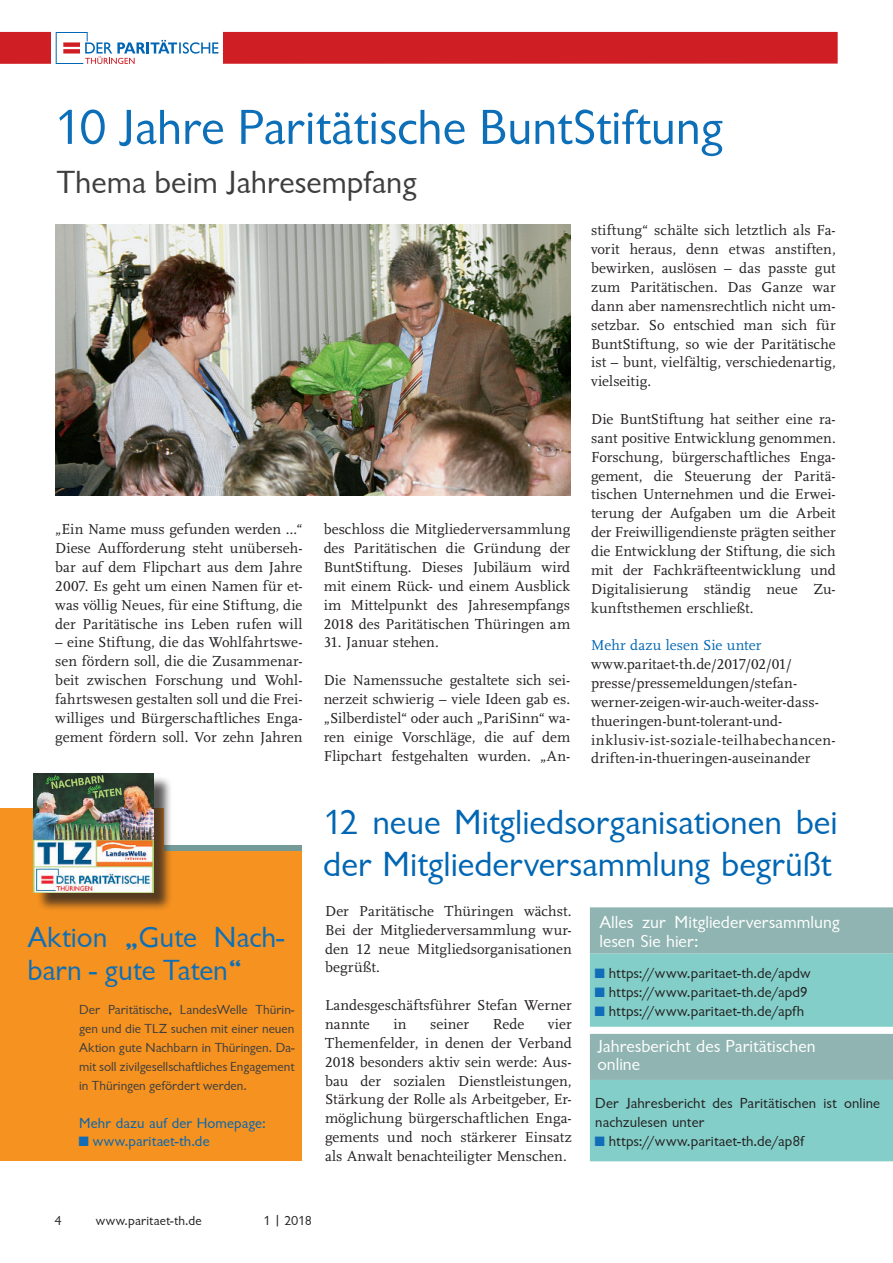
<style>
.page{position:relative;width:893px;height:1263px;background:#fff}
.page>*{position:absolute;margin:0;border:0;box-sizing:border-box;transform-origin:0 0}
.t1{font:51px "Chantilly";color:#0c6fb8}
.t2{font:36px/42px "Chantilly";letter-spacing:-.005em;color:#0166b3}
.t3{font:33px "Chantilly";color:#3e3e3f}
.t4{font:30px/33px "Chantilly";color:#0c6fb8}
.t5{font:18px/18.9px "Chantilly";color:#fff}
.t6{font:15px/18.9px "Scala LF";letter-spacing:.005em;color:#231f20;text-align:justify}
.t7{font:15px/18.9px "Chantilly";letter-spacing:.01em;color:#231f20}
.t8{font:15px "Chantilly";letter-spacing:.01em;color:#0166b3}
.t9{font:15px "Scala LF";letter-spacing:.005em;color:#0166b3}
.t10{font:13.5px/18.9px "Chantilly";color:#3e3e3f;text-align:justify}
.t11{font:13.5px "Chantilly";letter-spacing:.01em;color:#231f20}
.s1{font-size:13.95px;color:#116db7}
</style>
<div class="page">
<div style="left:590px;top:1080px;width:303px;height:81px;background:#83cec8"></div>
<div style="left:0;top:32px;width:838px;height:32px;background:#d01e25"></div>
<div style="left:51px;top:27px;width:172px;height:42px;background:#fff"></div>
<svg style="left:55px;top:32px;width:164px;height:32px"></svg>
<img style="left:56px;top:224px;width:514px;height:272px">
<div style="left:0;top:808px;width:302px;height:353px;background:#f69220"></div>
<svg style="left:590px;top:907px;width:303px;height:173px;fill:#8fb4b1"></svg>
<div style="left:164px;top:754px;width:138px;height:90px;background:#fff"></div>
<div style="left:164px;top:844px;width:138px;height:6px;background:#759b99"></div>
<div style="left:36px;top:775px;width:136px;height:136px;background:#231f20;opacity:.75"></div>
<img style="left:34px;top:773px;width:120px;height:120px">
<img style="left:92px;top:787px;width:30px;height:12px">
<img style="left:86px;top:790px;width:17px;height:5px">
<img style="left:50px;top:775px;width:54px;height:15px">
<img style="left:44px;top:774px;width:17px;height:11px">
<h1 class="t1" style="left:54px;top:110px;width:670px">10 Jahre Paritätische BuntStiftung</h1>
<h3 class="t3" style="left:57px;top:171px;width:362px">Thema beim Jahresempfang</h3>
<p class="t6" style="left:55px;top:522px;width:249px">„Ein Name muss gefunden werden …“ Diese Aufforderung steht unüberseh&shy;bar auf dem Flipchart aus dem Jahre 2007. Es geht um einen Namen für et&shy;was völlig Neues, für eine Stiftung, die der Paritätische ins Leben rufen will</p>
<p class="t6" style="left:55px;top:635px;width:249px">– eine Stiftung, die das Wohlfahrtswe&shy;sen fördern soll, die die Zusammenar&shy;beit zwischen Forschung und Wohl&shy;fahrtswesen gestalten soll und die Frei&shy;williges und Bürgerschaftliches Enga&shy;gement fördern soll. Vor zehn Jahren</p>
<h3 class="t4" style="left:27px;top:924px;width:258px">Aktion „Gute Nach&shy;barn - gute Taten“</h3>
<p class="t10" style="left:79px;top:1002px;width:217px">Der Paritätische, LandesWelle Thürin&shy;gen und die TLZ suchen mit einer neuen Aktion gute Nachbarn in Thüringen. Da&shy;mit soll zivilgesellschaftliches Engagement in Thüringen gefördert werden.</p>
<p class="t8" style="left:79px;top:1117px;width:188px">Mehr dazu auf der Homepage:</p>
<p class="t8" style="left:79px;top:1136px;width:132px"><span class="s1">■</span> www.paritaet-th.de</p>
<p class="t6" style="left:324px;top:522px;width:248px">beschloss die Mitgliederversammlung des Paritätischen die Gründung der BuntStiftung. Dieses Jubiläum wird mit einem Rück- und einem Ausblick im Mittelpunkt des Jahresempfangs 2018 des Paritätischen Thüringen am</p>
<p class="t6" style="left:324px;top:635px;width:117px">31. Januar stehen.</p>
<p class="t6" style="left:324px;top:672px;width:248px">Die Namenssuche gestaltete sich sei&shy;nerzeit schwierig – viele Ideen gab es. „Silberdistel“ oder auch „PariSinn“ wa&shy;ren einige Vorschläge, die auf dem Flipchart festgehalten wurden. „An-</p>
<p class="t6" style="left:591px;top:223px;width:246px">stiftung“ schälte sich letztlich als Fa&shy;vorit heraus, denn etwas anstiften, bewirken, auslösen – das passte gut zum Paritätischen. Das Ganze war dann aber namensrechtlich nicht um&shy;setzbar. So entschied man sich für BuntStiftung, so wie der Paritätische ist – bunt, vielfältig, verschiedenartig, vielseitig.</p>
<p class="t6" style="left:591px;top:411px;width:246px">Die BuntStiftung hat seither eine ra&shy;sant positive Entwicklung genommen.<br>Forschung, bürgerschaftliches Enga&shy;gement, die Steuerung der Paritä&shy;tischen Unternehmen und die Erwei&shy;terung der Aufgaben um die Arbeit der Freiwilligendienste prägten seither die Entwicklung der Stiftung, die sich mit der Fachkräfteentwicklung und Digitalisierung ständig neue Zu&shy;kunftsthemen erschließt.</p>
<p class="t9" style="left:591px;top:640px;width:172px">Mehr dazu lesen Sie unter</p>
<p class="t6" style="left:591px;top:656px;width:246px;text-align:left">www.paritaet-th.de/2017/02/01/ presse/pressemeldungen/stefan&shy;werner-zeigen-wir-auch-weiter-dass&shy;thueringen-bunt-tolerant-und&shy;inklusiv-ist-soziale-teilhabechancen&shy;driften-in-thueringen-auseinander</p>
<h2 class="t2" style="left:323px;top:805px;width:516px">12 neue Mitgliedsorganisationen bei der Mitgliederversammlung begrüßt</h2>
<p class="t6" style="left:325px;top:903px;width:248px">Der Paritätische Thüringen wächst.<br>Bei der Mitgliederversammlung wur&shy;den 12 neue Mitgliedsorganisationen begrüßt.</p>
<p class="t6" style="left:325px;top:997px;width:248px">Landesgeschäftsführer Stefan Werner nannte</p>
<p class="t6" style="left:393px;top:1016px;width:15px">in</p>
<p class="t6" style="left:430px;top:1016px;width:40px">seiner</p>
<p class="t6" style="left:493px;top:1016px;width:33px">Rede</p>
<p class="t6" style="left:325px;top:1016px;width:248px;text-indent:223px">vier Themenfelder, in denen der Verband 2018 besonders aktiv sein werde: Aus&shy;bau der sozialen Dienstleistungen, Stärkung der Rolle als Arbeitgeber, Er&shy;möglichung bürgerschaftlichen Enga&shy;gements und noch stärkerer Einsatz als Anwalt benachteiligter Menschen.</p>
<p class="t5" style="left:599px;top:915px;width:242px">Alles zur Mitgliederversammlung lesen Sie hier:</p>
<p class="t7" style="left:595px;top:966px;width:217px"><span class="s1">■</span> https://www.paritaet-th.de/apdw</p>
<p class="t7" style="left:595px;top:985px;width:214px"><span class="s1">■</span> https://www.paritaet-th.de/apd9</p>
<p class="t7" style="left:595px;top:1003px;width:211px"><span class="s1">■</span> https://www.paritaet-th.de/apfh</p>
<p class="t5" style="left:597px;top:1038px;width:220px">Jahresbericht des Paritätischen online</p>
<p class="t7" style="left:595px;top:1095px;width:286px">Der Jahresbericht des Paritätischen ist online nachzulesen unter</p>
<p class="t7" style="left:595px;top:1133px;width:211px"><span class="s1">■</span> https://www.paritaet-th.de/ap8f</p>
<p class="t11" style="left:54px;top:1216px;width:9px">4</p>
<p class="t11" style="left:96px;top:1216px;width:108px">www.paritaet-th.de</p>
<p class="t11" style="left:264px;top:1216px;width:50px">1 | 2018</p>
</div>
